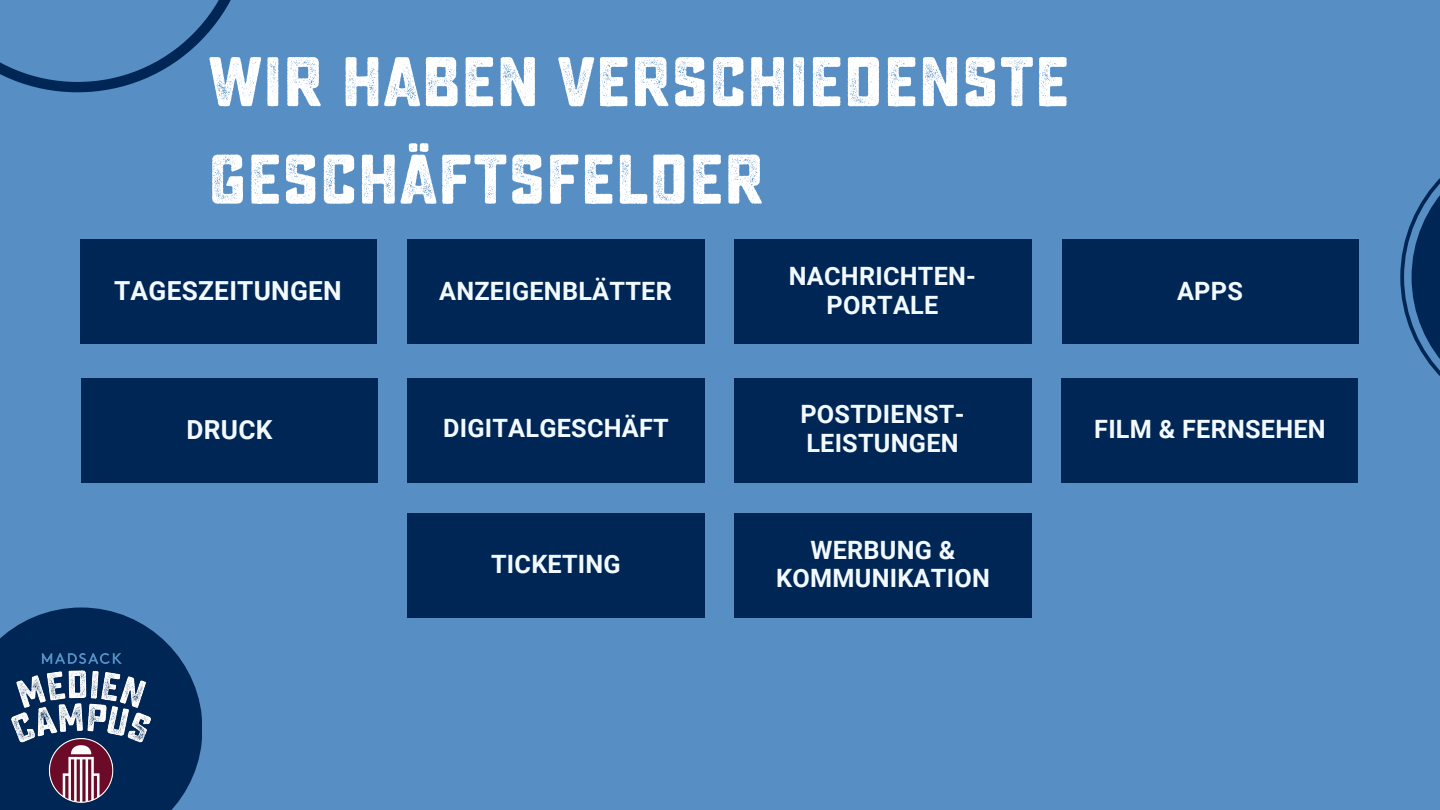
<style>
.page{position:relative;width:1440px;height:810px;background:#578fc4}
.page>*{position:absolute;margin:0;border:0;box-sizing:border-box;transform-origin:0 0}
.t1{font:70px/97.5px "Sucrose Bold Two";color:#fff}
.t2{font:700 26.2px "Roboto";letter-spacing:.01em;color:#f2faff}
.t3{font:700 25.2px/28.5px "Roboto";letter-spacing:.01em;color:#f2faff;text-align:center}
</style>
<div class="page">
<div style="left:80px;top:239px;width:297px;height:105px;background:#002655"></div>
<div style="left:407px;top:239px;width:297px;height:105px;background:#002655"></div>
<div style="left:734px;top:239px;width:297px;height:105px;background:#002655"></div>
<div style="left:1062px;top:239px;width:297px;height:105px;background:#002655"></div>
<svg style="left:1400px;top:178px;width:40px;height:198px"></svg>
<svg style="left:0;top:0;width:231px;height:92px"></svg>
<div style="left:81px;top:378px;width:297px;height:105px;background:#002655"></div>
<div style="left:407px;top:378px;width:297px;height:105px;background:#002655"></div>
<div style="left:734px;top:378px;width:297px;height:105px;background:#002655"></div>
<div style="left:1062px;top:378px;width:296px;height:105px;background:#002655"></div>
<div style="left:407px;top:513px;width:297px;height:105px;background:#002655"></div>
<div style="left:734px;top:513px;width:297px;height:105px;background:#002655"></div>
<svg style="left:0;top:608px;width:202px;height:202px"></svg>
<img style="left:11px;top:654px;width:140px;height:150px">
<p class="t1" style="left:208px;top:36px;width:863px">WIR HABEN VERSCHIEDENSTE<br>GESCHÄFTSFELDER</p>
<p class="t2" style="left:114px;top:276px;width:229px">TAGESZEITUNGEN</p>
<p class="t3" style="left:439px;top:277px;width:234px">ANZEIGENBLÄTTER</p>
<p class="t3" style="left:789px;top:263px;width:189px">NACHRICHTEN-<br>PORTALE</p>
<p class="t3" style="left:1177px;top:277px;width:67px">APPS</p>
<p class="t2" style="left:187px;top:415px;width:87px">DRUCK</p>
<p class="t3" style="left:443px;top:415px;width:227px">DIGITALGESCHÄFT</p>
<p class="t3" style="left:800px;top:400px;width:166px;text-align:left">POSTDIENST-<br>LEISTUNGEN</p>
<p class="t3" style="left:491px;top:550px;width:131px">TICKETING</p>
<p class="t3" style="left:776px;top:536px;width:215px">WERBUNG &amp;<br>KOMMUNIKATION</p>
<p class="t3" style="left:1094px;top:415px;width:233px">FILM &amp; FERNSEHEN</p>
</div>
